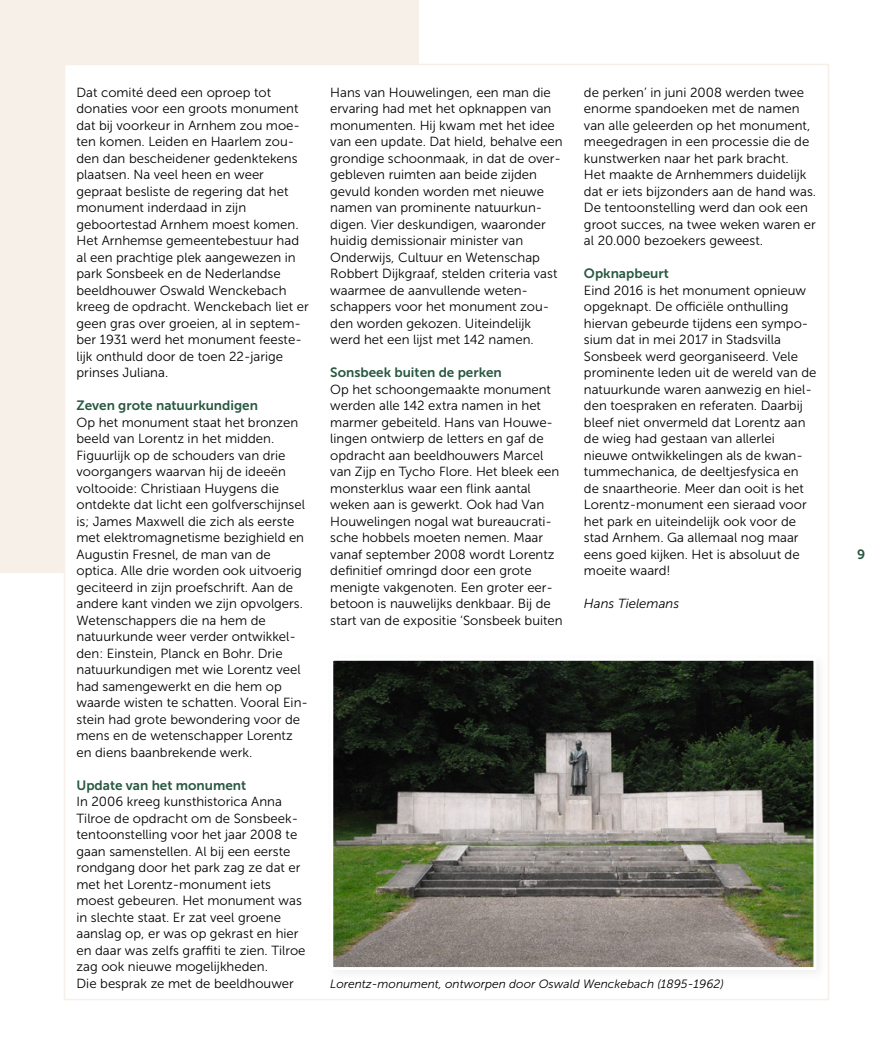
<style>
.page{position:relative;width:893px;height:1063px;background:#fff}
.page>*{position:absolute;margin:0;border:0;box-sizing:border-box;transform-origin:0 0}
.t1{font:13.5px "Museo Sans 700";color:#295841}
.t2{font:13.2px/16.5px "Museo Sans 300";color:#000}
.t3{font:italic 13.2px "Museo Sans 300";color:#000}
.t4{font:italic 12px "Museo Sans 300";color:#000}
</style>
<div class="page">
<div style="left:0;top:0;width:418px;height:573px;background:#f7f0e9"></div>
<div style="left:64px;top:64px;width:765px;height:936px;background:#fff;border:2px solid #f7f0e9"></div>
<div style="left:324px;top:652px;width:505px;height:330px;background:#fcfcfc"></div>
<img style="left:334px;top:662px;width:478px;height:304px">
<div style="left:330px;top:658px;width:486px;height:312px;border:3px solid #fff"></div>
<p class="t2" style="left:77px;top:84px;width:234px">Dat comité deed een oproep tot donaties voor een groots monument dat bij voorkeur in Arnhem zou moe&shy;ten komen. Leiden en Haarlem zou&shy;den dan bescheidener gedenktekens plaatsen. Na veel heen en weer gepraat besliste de regering dat het monument inderdaad in zijn geboortestad Arnhem moest komen.<br>Het Arnhemse gemeentebestuur had al een prachtige plek aangewezen in park Sonsbeek en de Nederlandse beeldhouwer Oswald Wenckebach kreeg de opdracht. Wenckebach liet er geen gras over groeien, al in septem&shy;ber 1931 werd het monument feeste&shy;lijk onthuld door de toen 22-jarige prinses Juliana.</p>
<p class="t1" style="left:77px;top:398px;width:183px">Zeven grote natuurkundigen</p>
<p class="t2" style="left:77px;top:414px;width:233px">Op het monument staat het bronzen beeld van Lorentz in het midden.<br>Figuurlijk op de schouders van drie voorgangers waarvan hij de ideeën voltooide: Christiaan Huygens die ontdekte dat licht een golfverschijnsel is; James Maxwell die zich als eerste met elektromagnetisme bezighield en Augustin Fresnel, de man van de optica. Alle drie worden ook uitvoerig geciteerd in zijn proefschrift. Aan de andere kant vinden we zijn opvolgers.<br>Wetenschappers die na hem de natuurkunde weer verder ontwikkel&shy;den: Einstein, Planck en Bohr. Drie natuurkundigen met wie Lorentz veel had samengewerkt en die hem op waarde wisten te schatten. Vooral Ein&shy;stein had grote bewondering voor de mens en de wetenschapper Lorentz en diens baanbrekende werk.</p>
<p class="t1" style="left:77px;top:778px;width:171px">Update van het monument</p>
<p class="t2" style="left:77px;top:794px;width:231px">In 2006 kreeg kunsthistorica Anna Tilroe de opdracht om de Sonsbeek&shy;tentoonstelling voor het jaar 2008 te gaan samenstellen. Al bij een eerste rondgang door het park zag ze dat er met het Lorentz-monument iets moest gebeuren. Het monument was in slechte staat. Er zat veel groene aanslag op, er was op gekrast en hier en daar was zelfs graffiti te zien. Tilroe zag ook nieuwe mogelijkheden.<br>Die besprak ze met de beeldhouwer</p>
<p class="t2" style="left:330px;top:84px;width:234px">Hans van Houwelingen, een man die ervaring had met het opknappen van monumenten. Hij kwam met het idee van een update. Dat hield, behalve een grondige schoonmaak, in dat de over&shy;gebleven ruimten aan beide zijden gevuld konden worden met nieuwe namen van prominente natuurkun&shy;digen. Vier deskundigen, waaronder huidig demissionair minister van Onderwijs, Cultuur en Wetenschap Robbert Dijkgraaf, stelden criteria vast waarmee de aanvullende weten&shy;schappers voor het monument zou&shy;den worden gekozen. Uiteindelijk werd het een lijst met 142 namen.</p>
<p class="t1" style="left:330px;top:365px;width:173px">Sonsbeek buiten de perken</p>
<p class="t2" style="left:330px;top:381px;width:234px">Op het schoongemaakte monument werden alle 142 extra namen in het marmer gebeiteld. Hans van Houwe&shy;lingen ontwierp de letters en gaf de opdracht aan beeldhouwers Marcel van Zijp en Tycho Flore. Het bleek een monsterklus waar een flink aantal weken aan is gewerkt. Ook had Van Houwelingen nogal wat bureaucrati&shy;sche hobbels moeten nemen. Maar vanaf september 2008 wordt Lorentz definitief omringd door een grote menigte vakgenoten. Een groter eer&shy;betoon is nauwelijks denkbaar. Bij de start van de expositie ‘Sonsbeek buiten</p>
<p class="t2" style="left:584px;top:84px;width:234px">de perken’ in juni 2008 werden twee enorme spandoeken met de namen van alle geleerden op het monument, meegedragen in een processie die de kunstwerken naar het park bracht.<br>Het maakte de Arnhemmers duidelijk dat er iets bijzonders aan de hand was.<br>De tentoonstelling werd dan ook een groot succes, na twee weken waren er al 20.000 bezoekers geweest.</p>
<p class="t1" style="left:584px;top:266px;width:86px">Opknapbeurt</p>
<p class="t2" style="left:584px;top:282px;width:234px">Eind 2016 is het monument opnieuw opgeknapt. De officiële onthulling hiervan gebeurde tijdens een sympo&shy;sium dat in mei 2017 in Stadsvilla Sonsbeek werd georganiseerd. Vele prominente leden uit de wereld van de natuurkunde waren aanwezig en hiel&shy;den toespraken en referaten. Daarbij bleef niet onvermeld dat Lorentz aan de wieg had gestaan van allerlei nieuwe ontwikkelingen als de kwan&shy;tummechanica, de deeltjesfysica en de snaartheorie. Meer dan ooit is het Lorentz-monument een sieraad voor het park en uiteindelijk ook voor de stad Arnhem. Ga allemaal nog maar eens goed kijken. Het is absoluut de moeite waard!</p>
<p class="t3" style="left:584px;top:597px;width:97px">Hans Tielemans</p>
<p class="t4" style="left:330px;top:977px;width:395px">Lorentz-monument, ontworpen door Oswald Wenckebach (1895-1962)</p>
<p class="t1" style="left:857px;top:547px;width:10px">9</p>
</div>
